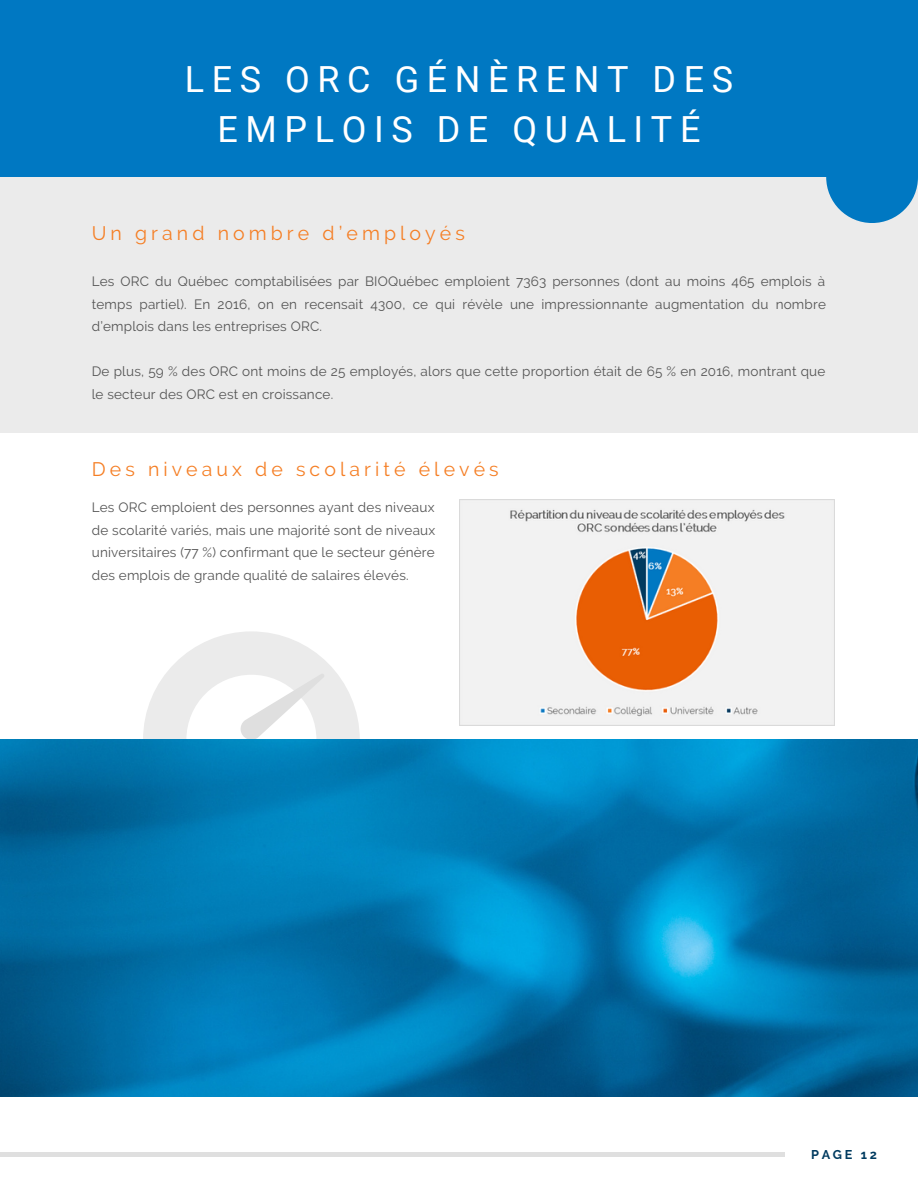
<style>
.page{position:relative;width:918px;height:1188px;background:#fff}
.page>*{position:absolute;margin:0;border:0;box-sizing:border-box;transform-origin:0 0}
.t1{font:36px/49.5px "Roboto";letter-spacing:.21em;color:#fff;text-align:center}
.t2{font:19.5px "Raleway";letter-spacing:.21em;color:#f57e24}
.t3{font:13.5px/22.5px "Raleway";letter-spacing:.015em;color:#545454;text-align:justify}
.t4{font:700 12.75px "Raleway";letter-spacing:.21em;color:#003b60}
</style>
<div class="page">
<hr style="left:0;top:1153px;width:785px;height:3px;background:#dfdfdf">
<div style="left:0;top:0;width:918px;height:177px;background:#0078c2"></div>
<div style="left:0;top:177px;width:918px;height:255px;background:#ebebeb"></div>
<div style="left:826px;top:131px;width:92px;height:92px;background:#0078c2;border-radius:50%"></div>
<svg style="left:143px;top:631px;width:217px;height:109px"></svg>
<img style="left:459px;top:500px;width:376px;height:226px">
<img style="left:0;top:740px;width:918px;height:356px">
<h1 class="t1" style="left:185px;top:55px;width:550px">LES ORC GÉNÈRENT DES<br>EMPLOIS DE QUALITÉ</h1>
<h2 class="t2" style="left:92px;top:222px;width:375px">Un grand nombre d’employés</h2>
<p class="t3" style="left:92px;top:270px;width:736px">Les ORC du Québec comptabilisées par BIOQuébec emploient 7363 personnes (dont au moins 465 emplois à temps partiel). En 2016, on en recensait 4300, ce qui révèle une impressionnante augmentation du nombre d’emplois dans les entreprises ORC.</p>
<p class="t3" style="left:92px;top:360px;width:735px">De plus, 59 % des ORC ont moins de 25 employés, alors que cette proportion était de 65 % en 2016, montrant que le secteur des ORC est en croissance.</p>
<h2 class="t2" style="left:92px;top:458px;width:408px">Des niveaux de scolarité élevés</h2>
<p class="t3" style="left:92px;top:496px;width:345px">Les ORC emploient des personnes ayant des niveaux de scolarité variés, mais une majorité sont de niveaux universitaires (77 %) confirmant que le secteur génère des emplois de grande qualité de salaires élevés.</p>
<p class="t4" style="left:811px;top:1147px;width:67px">PAGE 12</p>
</div>
